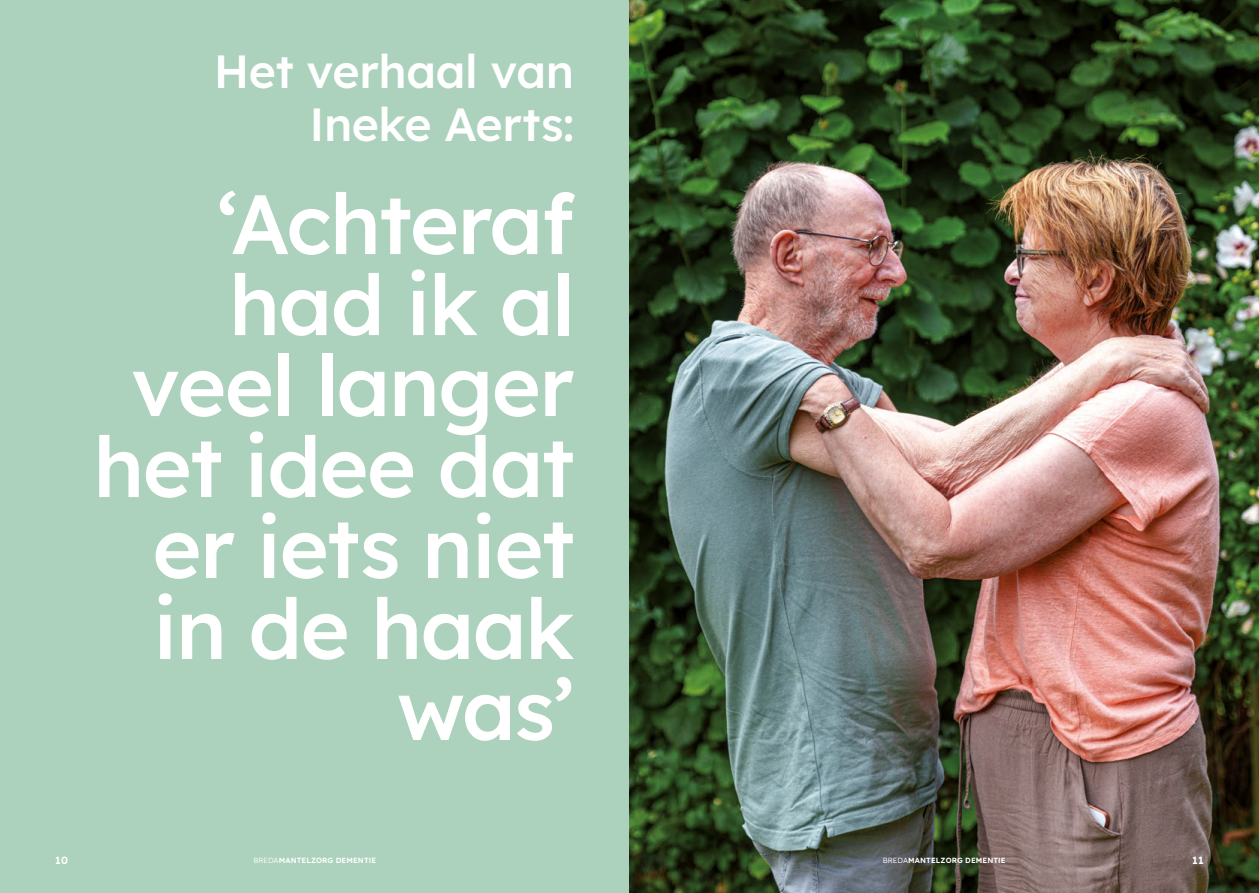
<style>
.page{position:relative;width:1259px;height:893px;background:#fff}
.page>*{position:absolute;margin:0;border:0;box-sizing:border-box;transform-origin:0 0}
.t1{font:500 84px/81px "Lexend";letter-spacing:-.02em;color:#fff;text-align:right}
.t2{font:500 46.5px/52.5px "Lexend";letter-spacing:-.01em;color:#fff;text-align:right}
.t3{font:600 10.5px "Lexend";color:#fff}
.t4{font:600 7.5px "Lexend";letter-spacing:.01em;color:#fff}
.s1{font-weight:300}
</style>
<div class="page">
<div style="left:0;top:0;width:629px;height:893px;background:#acd1bc"></div>
<img style="left:629px;top:0;width:630px;height:893px">
<p class="t2" style="left:214px;top:43px;width:362px">Het verhaal van<br>Ineke Aerts:</p>
<p class="t1" style="left:93px;top:179px;width:483px">‘Achteraf had ik al veel langer het idee dat er iets niet in de haak was’</p>
<p class="t3" style="left:55px;top:853px;width:14px">10</p>
<p class="t4" style="left:253px;top:855px;width:124px"><span class="s1">BREDA</span>MANTELZORG DEMENTIE</p>
<p class="t4" style="left:883px;top:855px;width:124px"><span class="s1">BREDA</span>MANTELZORG DEMENTIE</p>
<p class="t3" style="left:1192px;top:853px;width:13px">11</p>
</div>
